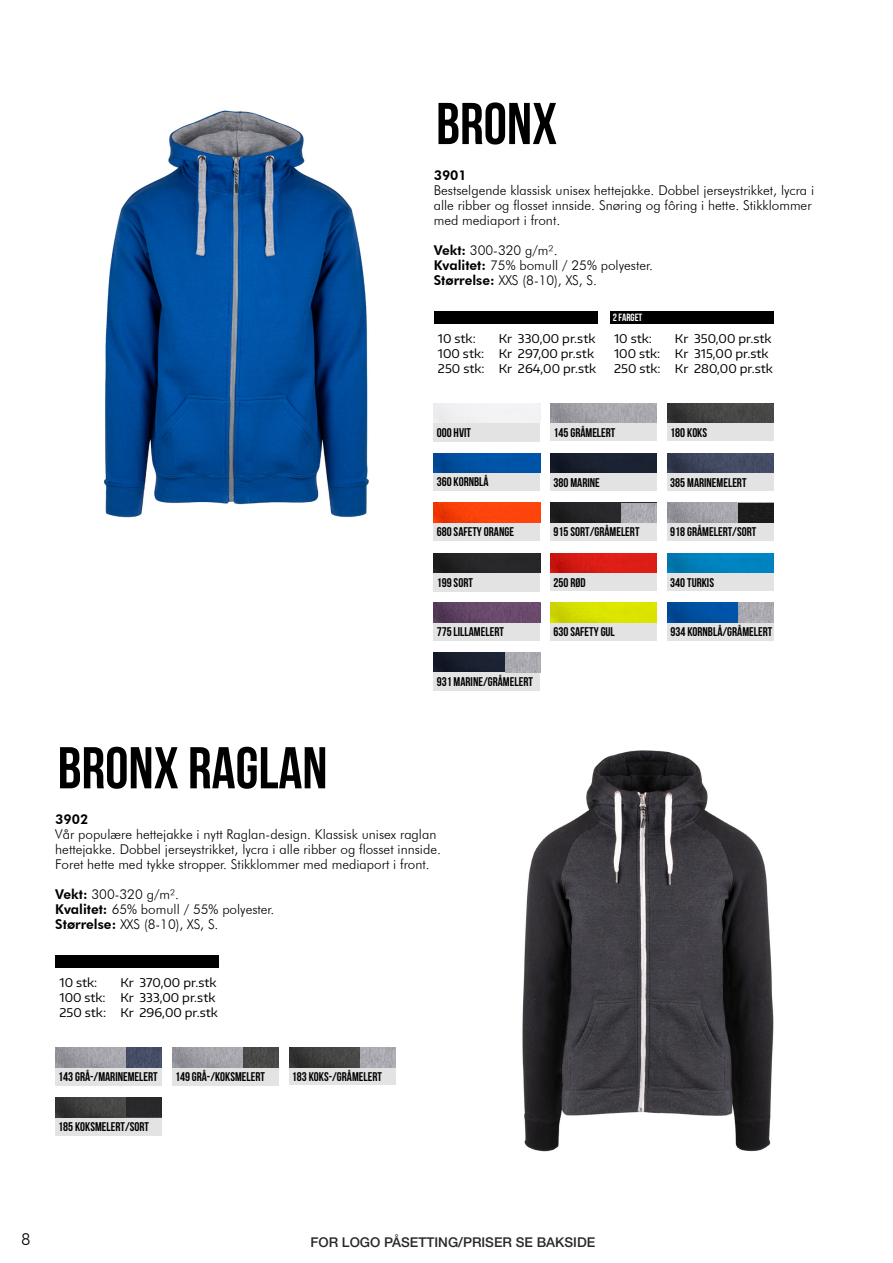
<style>
.page{position:relative;width:893px;height:1263px;background:#fff}
.page>*{position:absolute;margin:0;border:0;box-sizing:border-box;transform-origin:0 0}
.t1{font:700 58.8px "Bebas Neue";color:#000}
.t2{font:300 16.5px "Futura BT";color:#000}
.t3{font:300 13.5px/15px "Futura BT";color:#000}
.t4{font:500 13.5px "Helvetica Neue LT Std";color:#282827}
.t5{font:800 13.5px "Futura BT";color:#000}
.t6{font:700 12.6px "Bebas Neue";color:#000}
.PRODUKTTEKST{font:12px "Encode Sans Wide";color:#000}
.t7{font:700 10.5px "Bebas Neue";color:#fff}
.s1{font-weight:800}
</style>
<div class="page">
<img style="left:550px;top:503px;width:72px;height:19px">
<img style="left:667px;top:503px;width:72px;height:19px">
<img style="left:434px;top:653px;width:71px;height:19px">
<img style="left:667px;top:603px;width:72px;height:19px">
<div style="left:434px;top:311px;width:164px;height:13px;background:#000"></div>
<div style="left:434px;top:423px;width:106px;height:18px;background:#e3e3e3"></div>
<div style="left:550px;top:423px;width:107px;height:18px;background:#e3e3e3"></div>
<div style="left:667px;top:423px;width:107px;height:18px;background:#e3e3e3"></div>
<div style="left:434px;top:573px;width:106px;height:18px;background:#e3e3e3"></div>
<div style="left:550px;top:573px;width:107px;height:18px;background:#e3e3e3"></div>
<div style="left:667px;top:573px;width:107px;height:18px;background:#e3e3e3"></div>
<img style="left:550px;top:403px;width:107px;height:20px">
<img style="left:667px;top:403px;width:107px;height:20px">
<img style="left:434px;top:553px;width:106px;height:20px">
<img style="left:550px;top:553px;width:107px;height:20px">
<img style="left:667px;top:553px;width:107px;height:20px">
<img style="left:739px;top:503px;width:35px;height:20px">
<img style="left:622px;top:503px;width:35px;height:20px">
<div style="left:434px;top:473px;width:106px;height:18px;background:#e3e3e3"></div>
<div style="left:550px;top:473px;width:107px;height:18px;background:#e3e3e3"></div>
<div style="left:667px;top:473px;width:107px;height:18px;background:#e3e3e3"></div>
<div style="left:434px;top:623px;width:106px;height:18px;background:#e3e3e3"></div>
<div style="left:550px;top:623px;width:107px;height:18px;background:#e3e3e3"></div>
<img style="left:434px;top:453px;width:106px;height:20px">
<img style="left:550px;top:453px;width:107px;height:20px">
<img style="left:667px;top:453px;width:107px;height:20px">
<img style="left:434px;top:603px;width:106px;height:20px">
<img style="left:550px;top:603px;width:107px;height:20px">
<div style="left:434px;top:522px;width:106px;height:19px;background:#e3e3e3"></div>
<div style="left:550px;top:523px;width:107px;height:18px;background:#e3e3e3"></div>
<div style="left:667px;top:523px;width:107px;height:18px;background:#e3e3e3"></div>
<div style="left:434px;top:672px;width:106px;height:19px;background:#e3e3e3"></div>
<div style="left:667px;top:623px;width:107px;height:17px;background:#e3e3e3"></div>
<img style="left:434px;top:503px;width:106px;height:19px">
<img style="left:505px;top:653px;width:35px;height:19px">
<img style="left:739px;top:603px;width:35px;height:19px">
<img style="left:104px;top:110px;width:265px;height:408px">
<div style="left:610px;top:311px;width:164px;height:13px;background:#000"></div>
<div style="left:55px;top:956px;width:164px;height:12px;background:#000"></div>
<div style="left:55px;top:1067px;width:107px;height:18px;background:#e3e3e3"></div>
<div style="left:172px;top:1067px;width:106px;height:18px;background:#e3e3e3"></div>
<div style="left:289px;top:1067px;width:106px;height:18px;background:#e3e3e3"></div>
<img style="left:55px;top:1047px;width:72px;height:20px">
<img style="left:172px;top:1047px;width:71px;height:20px">
<img style="left:289px;top:1047px;width:71px;height:20px">
<div style="left:55px;top:1117px;width:107px;height:18px;background:#e3e3e3"></div>
<img style="left:55px;top:1097px;width:72px;height:20px">
<img style="left:127px;top:1047px;width:35px;height:20px">
<img style="left:243px;top:1047px;width:35px;height:20px">
<img style="left:360px;top:1047px;width:35px;height:20px">
<img style="left:127px;top:1097px;width:35px;height:20px">
<img style="left:522px;top:750px;width:252px;height:402px">
<p class="t1" style="left:436px;top:91px;width:123px">BRONX</p>
<p class="t5" style="left:434px;top:167px;width:35px">3901</p>
<p class="t3" style="left:434px;top:183px;width:382px">Bestselgende klassisk unisex hettejakke. Dobbel jerseystrikket, lycra i alle ribber og flosset innside. Snøring og fôring i hette. Stikklommer med mediaport i front.</p>
<p class="t3" style="left:434px;top:243px;width:125px"><span class="s1">Vekt:</span> 300-320 g/m².</p>
<p class="t3" style="left:434px;top:258px;width:221px"><span class="s1">Kvalitet:</span> 75% bomull / 25% polyester.</p>
<p class="t3" style="left:434px;top:273px;width:165px"><span class="s1">Størrelse:</span> XXS (8-10), XS, S.</p>
<p class="PRODUKTTEKST" style="left:438px;top:331px;width:39px">10 stk:</p>
<p class="PRODUKTTEKST" style="left:438px;top:346px;width:48px">100 stk:</p>
<p class="PRODUKTTEKST" style="left:438px;top:361px;width:48px">250 stk:</p>
<p class="PRODUKTTEKST" style="left:499px;top:331px;width:98px">Kr 330,00 pr.stk</p>
<p class="PRODUKTTEKST" style="left:499px;top:346px;width:97px">Kr 297,00 pr.stk</p>
<p class="PRODUKTTEKST" style="left:499px;top:361px;width:99px">Kr 264,00 pr.stk</p>
<p class="t7" style="left:613px;top:312px;width:31px">2 FARGET</p>
<p class="PRODUKTTEKST" style="left:614px;top:331px;width:39px">10 stk:</p>
<p class="PRODUKTTEKST" style="left:614px;top:346px;width:48px">100 stk:</p>
<p class="PRODUKTTEKST" style="left:614px;top:361px;width:48px">250 stk:</p>
<p class="PRODUKTTEKST" style="left:675px;top:331px;width:98px">Kr 350,00 pr.stk</p>
<p class="PRODUKTTEKST" style="left:675px;top:346px;width:95px">Kr 315,00 pr.stk</p>
<p class="PRODUKTTEKST" style="left:675px;top:361px;width:99px">Kr 280,00 pr.stk</p>
<p class="t6" style="left:437px;top:425px;width:36px">000 HVIT</p>
<p class="t6" style="left:553px;top:425px;width:63px">145 GRÅMELERT</p>
<p class="t6" style="left:670px;top:425px;width:38px">180 KOKS</p>
<p class="t6" style="left:437px;top:475px;width:54px">360 KORNBLÅ</p>
<p class="t6" style="left:553px;top:475px;width:48px">380 MARINE</p>
<p class="t6" style="left:670px;top:475px;width:78px">385 MARINEMELERT</p>
<p class="t6" style="left:437px;top:525px;width:79px">680 SAFETY ORANGE</p>
<p class="t6" style="left:553px;top:525px;width:87px">915 SORT/GRÅMELERT</p>
<p class="t6" style="left:670px;top:525px;width:87px">918 GRÅMELERT/SORT</p>
<p class="t6" style="left:437px;top:575px;width:38px">199 SORT</p>
<p class="t6" style="left:553px;top:575px;width:34px">250 RØD</p>
<p class="t6" style="left:670px;top:575px;width:45px">340 TURKIS</p>
<p class="t6" style="left:437px;top:625px;width:69px">775 LILLAMELERT</p>
<p class="t6" style="left:553px;top:625px;width:63px">630 SAFETY GUL</p>
<p class="t1" style="left:58px;top:736px;width:271px">BRONX RAGLAN</p>
<p class="t6" style="left:437px;top:675px;width:98px">931 MARINE/GRÅMELERT</p>
<p class="t5" style="left:55px;top:811px;width:35px">3902</p>
<p class="t3" style="left:55px;top:827px;width:387px">Vår populære hettejakke i nytt Raglan-design. Klassisk unisex raglan hettejakke. Dobbel jerseystrikket, lycra i alle ribber og flosset innside.<br>Foret hette med tykke stropper. Stikklommer med mediaport i front.</p>
<p class="t3" style="left:55px;top:887px;width:125px"><span class="s1">Vekt:</span> 300-320 g/m².</p>
<p class="t3" style="left:55px;top:902px;width:221px"><span class="s1">Kvalitet:</span> 65% bomull / 55% polyester.</p>
<p class="t3" style="left:55px;top:917px;width:165px"><span class="s1">Størrelse:</span> XXS (8-10), XS, S.</p>
<p class="PRODUKTTEKST" style="left:60px;top:975px;width:39px">10 stk:</p>
<p class="PRODUKTTEKST" style="left:60px;top:990px;width:48px">100 stk:</p>
<p class="PRODUKTTEKST" style="left:60px;top:1005px;width:48px">250 stk:</p>
<p class="PRODUKTTEKST" style="left:120px;top:975px;width:98px">Kr 370,00 pr.stk</p>
<p class="PRODUKTTEKST" style="left:120px;top:990px;width:97px">Kr 333,00 pr.stk</p>
<p class="PRODUKTTEKST" style="left:120px;top:1005px;width:99px">Kr 296,00 pr.stk</p>
<p class="t6" style="left:58px;top:1069px;width:101px">143 GRÅ-/MARINEMELERT</p>
<p class="t6" style="left:175px;top:1070px;width:92px">149 GRÅ-/KOKSMELERT</p>
<p class="t6" style="left:292px;top:1070px;width:92px">183 KOKS-/GRÅMELERT</p>
<p class="t6" style="left:58px;top:1119px;width:92px">185 KOKSMELERT/SORT</p>
<p class="t2" style="left:21px;top:1229px;width:11px">8</p>
<p class="t4" style="left:310px;top:1234px;width:286px">FOR LOGO PÅSETTING/PRISER SE BAKSIDE</p>
<p class="t6" style="left:670px;top:625px;width:103px">934 KORNBLÅ/GRÅMELERT</p>
</div>
